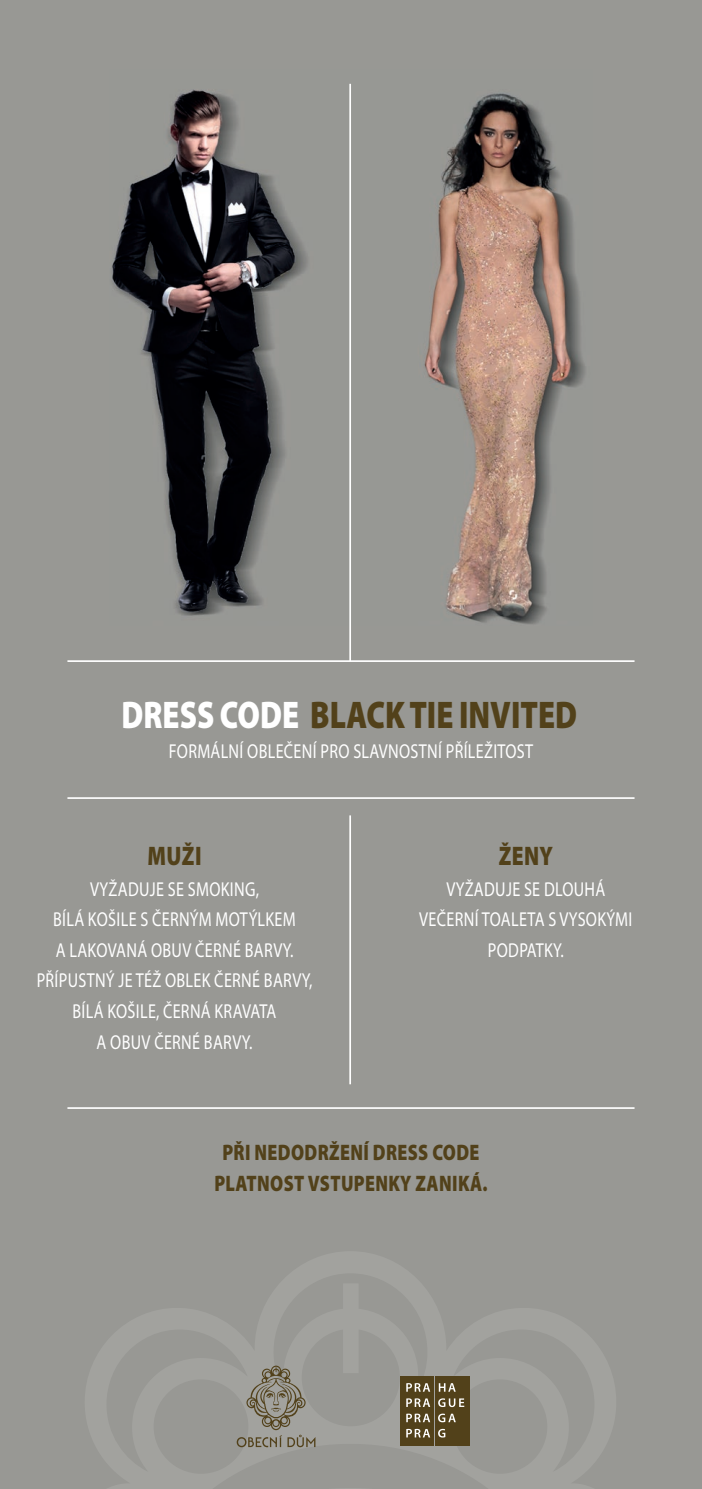
<style>
.page{position:relative;width:702px;height:1489px;background:#fff}
.page>*{position:absolute;margin:0;border:0;box-sizing:border-box;transform-origin:0 0}
.t1{font:900 38.75px "Myriad Pro";color:#52411a;scale:.8 1}
.t2{font:900 27px "Myriad Pro";letter-spacing:.02em;color:#52411a;scale:.8 1}
.t3{font:900 22.5px/30.5px "Myriad Pro";letter-spacing:.02em;color:#52411a;text-align:center;scale:.8 1}
.t4{font:20.25px/30.5px "Myriad Pro";letter-spacing:.02em;color:#fff;text-align:center;scale:.8 1}
.s1{color:#fff}
</style>
<div class="page">
<div style="left:0;top:0;width:702px;height:1488px;background:#989894"></div>
<img style="left:112px;top:83px;width:473px;height:541px">
<hr style="left:67px;top:660px;width:567px;height:2px;background:#fff">
<hr style="left:67px;top:797px;width:567px;height:1px;background:#fff">
<hr style="left:67px;top:1107px;width:567px;height:1px;background:#fff">
<hr style="left:349px;top:84px;width:2px;height:577px;background:#fff">
<hr style="left:349px;top:815px;width:2px;height:269px;background:#fff">
<div style="left:435px;top:1376px;width:34px;height:69px;background:#52411a"></div>
<div style="left:399px;top:1376px;width:34px;height:69px;background:#52411a"></div>
<svg style="left:406px;top:1383px;width:24px;height:8px"></svg>
<svg style="left:439px;top:1383px;width:16px;height:8px"></svg>
<svg style="left:406px;top:1398px;width:24px;height:8px"></svg>
<svg style="left:438px;top:1398px;width:26px;height:8px"></svg>
<svg style="left:406px;top:1413px;width:24px;height:8px"></svg>
<svg style="left:438px;top:1413px;width:18px;height:9px"></svg>
<svg style="left:406px;top:1428px;width:24px;height:9px"></svg>
<svg style="left:438px;top:1428px;width:7px;height:9px"></svg>
<svg style="left:237px;top:1365px;width:78px;height:81px"></svg>
<h1 class="t1" style="left:121px;top:692px;width:571px"><span class="s1">DRESS CODE</span> BLACK TIE INVITED</h1>
<p class="t4" style="left:169px;top:735px;width:457px">FORMÁLNÍ OBLEČENÍ PRO SLAVNOSTNÍ PŘÍLEŽITOST</p>
<h2 class="t2" style="left:147px;top:840px;width:69px">MUŽI</h2>
<p class="t4" style="left:37px;top:873px;width:346px">VYŽADUJE SE SMOKING,<br>BÍLÁ KOŠILE S ČERNÝM MOTÝLKEM<br>A LAKOVANÁ OBUV ČERNÉ BARVY.<br>PŘÍPUSTNÝ JE TÉŽ OBLEK ČERNÉ BARVY,<br>BÍLÁ KOŠILE, ČERNÁ KRAVATA<br>A OBUV ČERNÉ BARVY.</p>
<h2 class="t2" style="left:499px;top:840px;width:69px">ŽENY</h2>
<p class="t4" style="left:419px;top:873px;width:268px">VYŽADUJE SE DLOUHÁ<br>VEČERNÍ TOALETA S VYSOKÝMI<br>PODPATKY.</p>
<p class="t3" style="left:214px;top:1137px;width:343px">PŘI NEDODRŽENÍ DRESS CODE<br>PLATNOST VSTUPENKY ZANIKÁ.</p>
</div>
